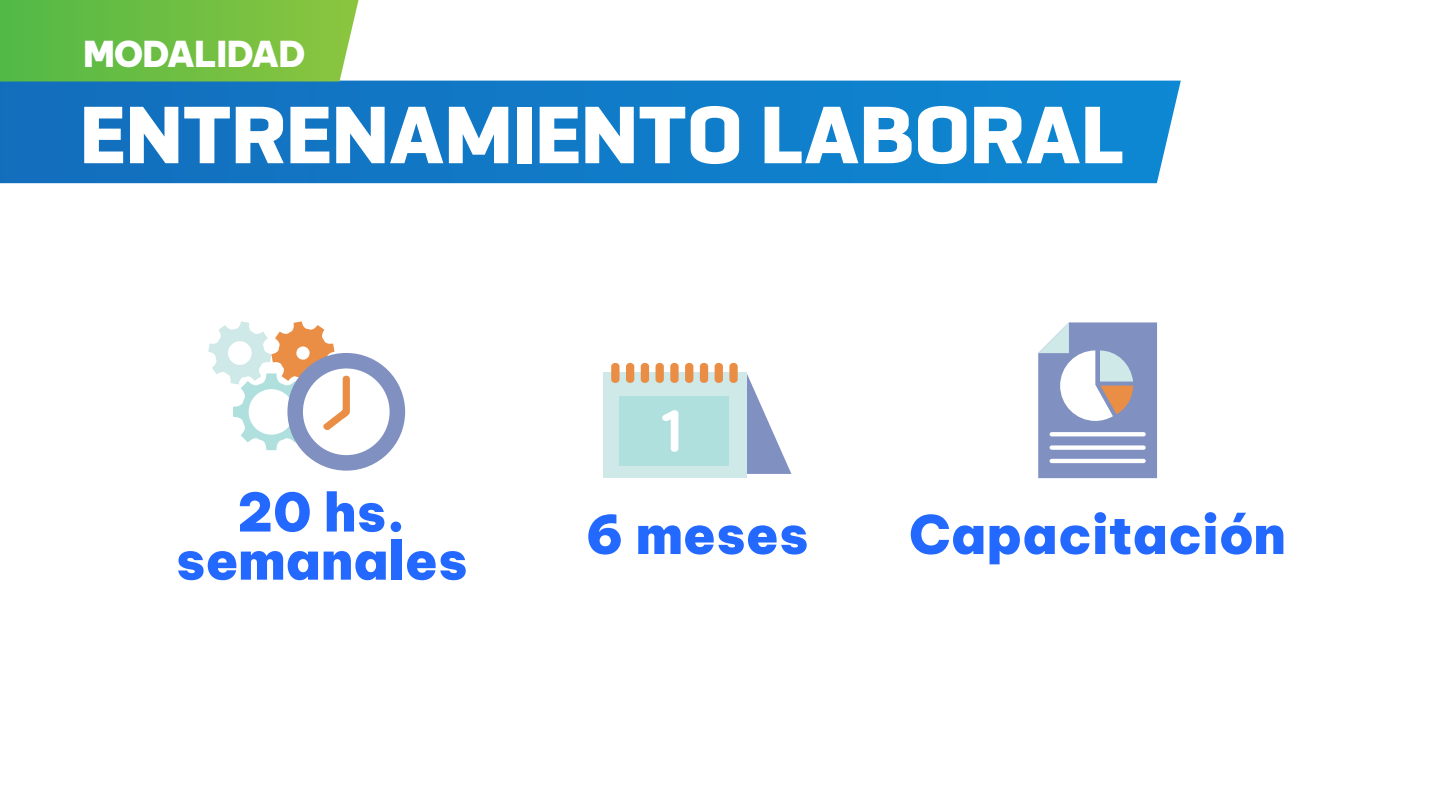
<style>
.page{position:relative;width:1440px;height:810px;background:#fff}
.page>*{position:absolute;margin:0;border:0;box-sizing:border-box;transform-origin:0 0}
.t1{font:700 expanded 82.95px "Geogrotesque Sharp";letter-spacing:-.005em;color:#fff}
.t2{font:900 53.03px/48.2px "Be Vietnam Pro";color:#2368ff;text-align:center}
.t3{font:900 35.03px "Be Vietnam Pro";letter-spacing:-.02em;color:#fff}
</style>
<div class="page">
<svg style="left:0;top:81px;width:1181px;height:102px;background:#127bc8"></svg>
<svg style="left:0;top:0;width:359px;height:82px;background:#71bf48"></svg>
<svg style="left:1038px;top:322px;width:119px;height:156px"></svg>
<hr style="left:1050px;top:432px;width:96px;height:4px;background:#fff;border-radius:2px">
<div style="left:1050px;top:445px;width:96px;height:5px;background:#fff;border-radius:2px"></div>
<hr style="left:1050px;top:459px;width:96px;height:4px;background:#fff;border-radius:2px">
<div style="left:603px;top:372px;width:143px;height:106px;background:#cfe8e8"></div>
<svg style="left:611px;top:363px;width:180px;height:111px"></svg>
<div style="left:287px;top:353px;width:118px;height:118px;background:#8090c1;border-radius:50%"></div>
<div style="left:303px;top:368px;width:87px;height:87px;background:#fff;border-radius:50%"></div>
<svg style="left:208px;top:321px;width:142px;height:129px"></svg>
<p class="t3" style="left:83px;top:23px;width:224px">MODALIDAD</p>
<h1 class="t1" style="left:79px;top:83px;width:1046px">ENTRENAMIENTO LABORAL</h1>
<p class="t2" style="left:176px;top:482px;width:293px">20 hs. semanales</p>
<p class="t2" style="left:586px;top:504px;width:224px">6 meses</p>
<p class="t2" style="left:909px;top:504px;width:378px">Capacitación</p>
</div>
